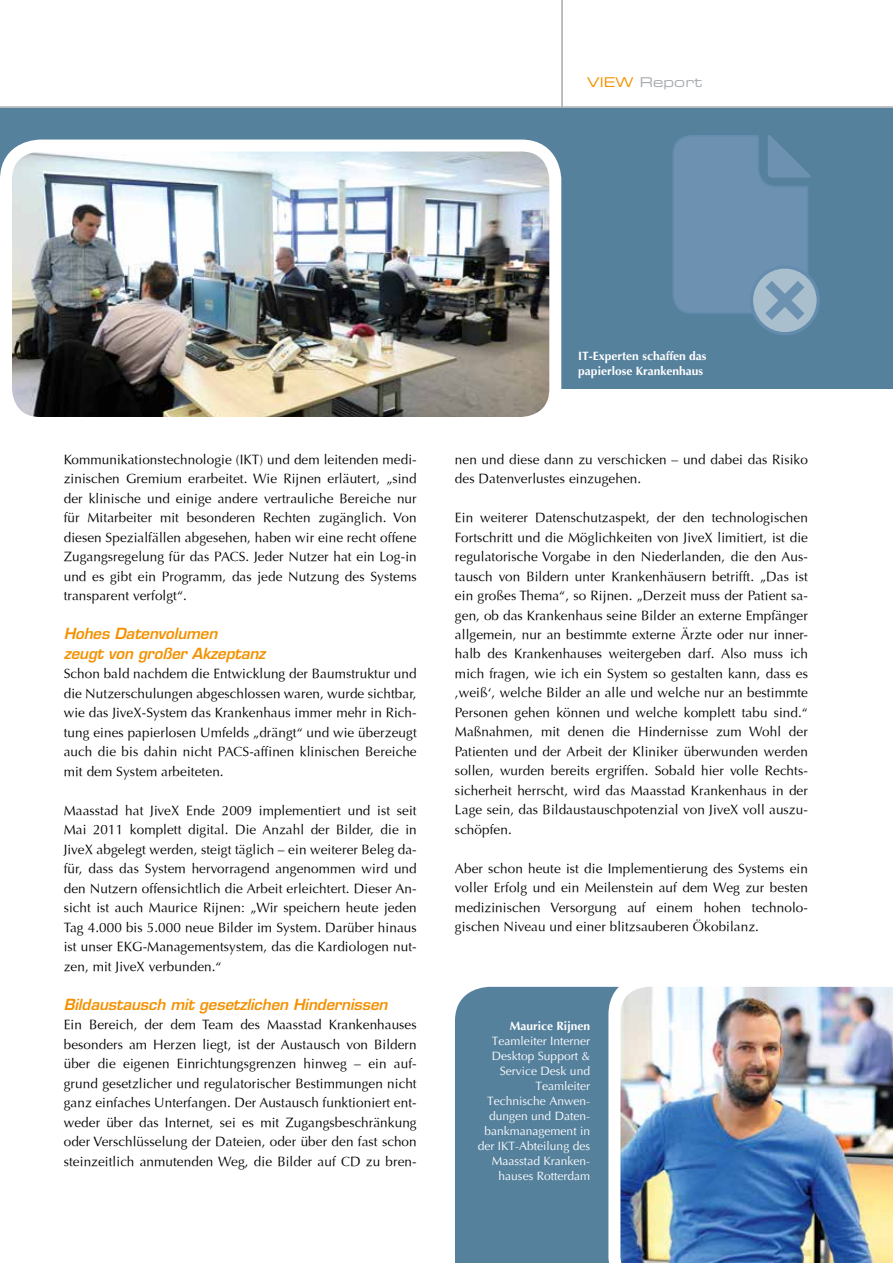
<style>
.page{position:relative;width:893px;height:1263px;background:#fff}
.page>*{position:absolute;margin:0;border:0;box-sizing:border-box;transform-origin:0 0}
.t1{font:italic 600 15px/19.5px "Eurostile";letter-spacing:-.005em;color:#f39100}
.t2{font:13.5px/19.5px "Optima";letter-spacing:.005em;color:#000;text-align:justify}
.t3{font:13.5px "Eurostile Extended Two";color:#a4aaae}
.t4{font:12px/15px "Optima LT";color:#fff;text-align:right}
.t5{font:700 12px/15px "Optima LT";color:#fff}
.s1{color:#f39100}
</style>
<div class="page">
<hr style="left:0;top:106px;width:893px;height:2px;background:#a4aaae">
<hr style="left:561px;top:0;width:2px;height:107px;background:#a4aaae">
<div style="left:0;top:108px;width:893px;height:280px;background:#55819d"></div>
<div style="left:455px;top:987px;width:153px;height:276px;background:#55819d"></div>
<img style="left:608px;top:986px;width:285px;height:277px">
<img style="left:13px;top:153px;width:535px;height:263px">
<div style="left:0;top:140px;width:561px;height:289px;border:12px solid #fff;border-radius:34px"></div>
<svg style="left:751px;top:267px;width:67px;height:67px"></svg>
<div style="left:750px;top:265px;width:70px;height:70px;border:3px solid #7598c0;border-radius:50%"></div>
<svg style="left:673px;top:135px;width:140px;height:185px;background:#6e92b0"></svg>
<p class="t3" style="left:587px;top:73px;width:117px"><span class="s1">VIEW</span> Report</p>
<p class="t2" style="left:64px;top:449px;width:354px">Kommunikationstechnologie (IKT) und dem leitenden medi&shy;zinischen Gremium erarbeitet. Wie Rijnen erläutert, „sind der klinische und einige andere vertrauliche Bereiche nur für Mitarbeiter mit besonderen Rechten zugänglich. Von diesen Spezialfällen abgesehen, haben wir eine recht offene Zugangsregelung für das PACS. Jeder Nutzer hat ein Log-in und es gibt ein Programm, das jede Nutzung des Systems transparent verfolgt“.</p>
<p class="t1" style="left:64px;top:624px;width:203px">Hohes Datenvolumen<br>zeugt von großer Akzeptanz</p>
<p class="t2" style="left:64px;top:664px;width:354px">Schon bald nachdem die Entwicklung der Baumstruktur und die Nutzerschulungen abgeschlossen waren, wurde sichtbar, wie das JiveX-System das Krankenhaus immer mehr in Rich&shy;tung eines papierlosen Umfelds „drängt“ und wie überzeugt auch die bis dahin nicht PACS-affinen klinischen Bereiche mit dem System arbeiteten.</p>
<p class="t2" style="left:64px;top:800px;width:354px">Maasstad hat JiveX Ende 2009 implementiert und ist seit Mai 2011 komplett digital. Die Anzahl der Bilder, die in JiveX abgelegt werden, steigt täglich – ein weiterer Beleg da&shy;für, dass das System hervorragend angenommen wird und den Nutzern offensichtlich die Arbeit erleichtert. Dieser An&shy;sicht ist auch Maurice Rijnen: „Wir speichern heute jeden Tag 4.000 bis 5.000 neue Bilder im System. Darüber hinaus ist unser EKG-Managementsystem, das die Kardiologen nut&shy;zen, mit JiveX verbunden.“</p>
<p class="t1" style="left:64px;top:994px;width:325px">Bildaustausch mit gesetzlichen Hindernissen</p>
<p class="t2" style="left:64px;top:1015px;width:354px">Ein Bereich, der dem Team des Maasstad Krankenhauses besonders am Herzen liegt, ist der Austausch von Bildern über die eigenen Einrichtungsgrenzen hinweg – ein auf&shy;grund gesetzlicher und regulatorischer Bestimmungen nicht ganz einfaches Unterfangen. Der Austausch funktioniert ent&shy;weder über das Internet, sei es mit Zugangsbeschränkung oder Verschlüsselung der Dateien, oder über den fast schon steinzeitlich anmutenden Weg, die Bilder auf CD zu bren-</p>
<p class="t5" style="left:578px;top:348px;width:130px">IT-Experten schaffen das papierlose Krankenhaus</p>
<p class="t2" style="left:455px;top:449px;width:354px">nen und diese dann zu verschicken – und dabei das Risiko des Datenverlustes einzugehen.</p>
<p class="t2" style="left:455px;top:508px;width:354px">Ein weiterer Datenschutzaspekt, der den technologischen Fortschritt und die Möglichkeiten von JiveX limitiert, ist die regulatorische Vorgabe in den Niederlanden, die den Aus&shy;tausch von Bildern unter Krankenhäusern betrifft. „Das ist ein großes Thema“, so Rijnen. „Derzeit muss der Patient sa&shy;gen, ob das Krankenhaus seine Bilder an externe Empfänger allgemein, nur an bestimmte externe Ärzte oder nur inner&shy;halb des Krankenhauses weitergeben darf. Also muss ich mich fragen, wie ich ein System so gestalten kann, dass es ‚weiß‘, welche Bilder an alle und welche nur an bestimmte Personen gehen können und welche komplett tabu sind.“ Maßnahmen, mit denen die Hindernisse zum Wohl der Patienten und der Arbeit der Kliniker überwunden werden sollen, wurden bereits ergriffen. Sobald hier volle Rechts&shy;sicherheit herrscht, wird das Maasstad Krankenhaus in der Lage sein, das Bildaustauschpotenzial von JiveX voll auszu&shy;schöpfen.</p>
<p class="t2" style="left:455px;top:859px;width:354px">Aber schon heute ist die Implementierung des Systems ein voller Erfolg und ein Meilenstein auf dem Weg zur besten medizinischen Versorgung auf einem hohen technolo&shy;gischen Niveau und einer blitzsauberen Ökobilanz.</p>
<p class="t5" style="left:510px;top:1018px;width:82px">Maurice Rijnen</p>
<p class="t4" style="left:478px;top:1033px;width:114px">Teamleiter Interner<br>Desktop Support &amp;<br>Service Desk und<br>Teamleiter<br>Technische Anwen&shy;dungen und Daten&shy;bankmanagement in der IKT-Abteilung des<br>Maasstad Kranken&shy;hauses Rotterdam</p>
</div>
